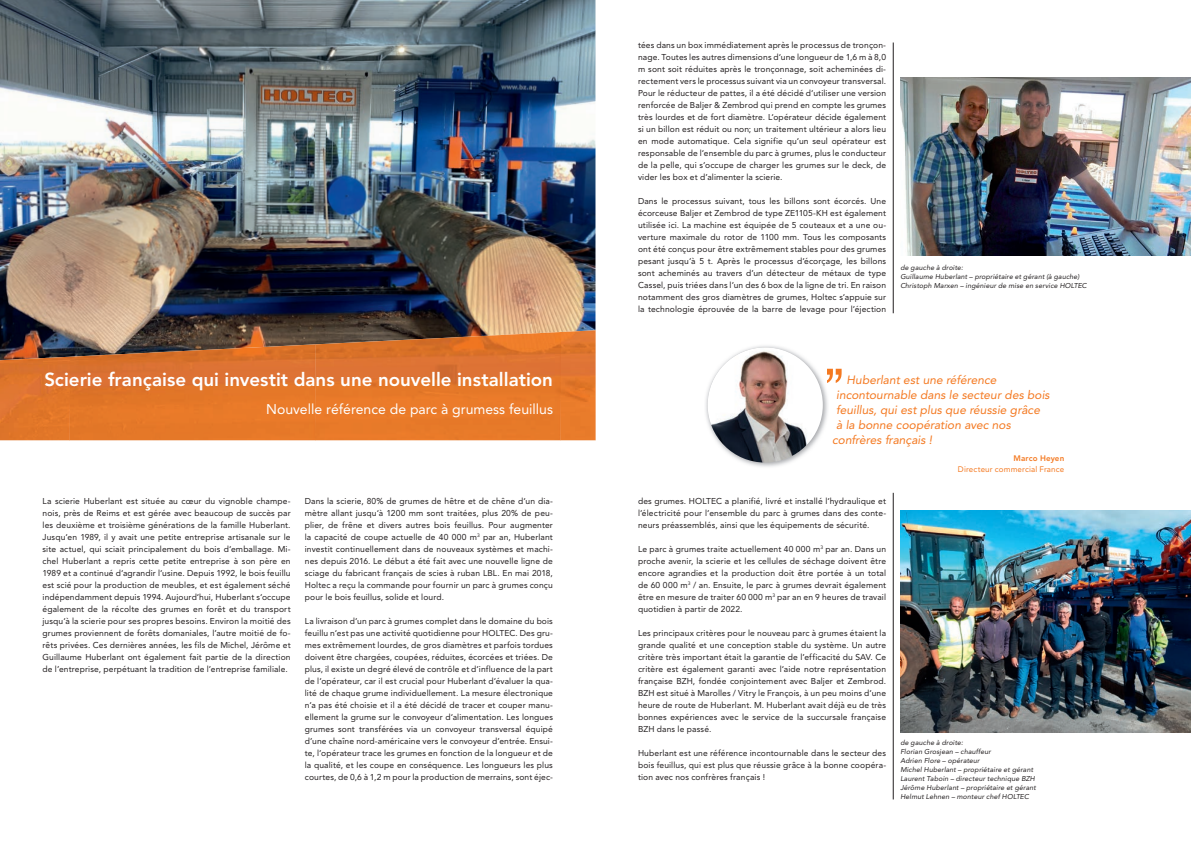
<style>
.page{position:relative;width:1191px;height:842px;background:#fff}
.page>*{position:absolute;margin:0;border:0;box-sizing:border-box;transform-origin:0 0}
.t1{font:800 18.7px "Avenir LT";color:#fff}
.t2{font:14px "Avenir LT";color:#fff}
.t3{font:italic 12px "Avenir LT";color:#f47921}
.t4{font:8.5px/12px "Avenir LT";letter-spacing:.015em;color:#231f20;text-align:justify}
.t5{font:8px "Avenir LT";letter-spacing:.015em;color:#f47921}
.t6{font:800 8px "Avenir LT";letter-spacing:.015em;color:#f47921}
.t7{font:italic 7px/9px "Avenir LT";letter-spacing:.02em;color:#231f20}
</style>
<div class="page">
<img style="left:0;top:0;width:595px;height:330px">
<img style="left:0;top:330px;width:560px;height:27px">
<img style="left:69px;top:344px;width:246px;height:96px">
<img style="left:315px;top:332px;width:245px;height:108px">
<img style="left:560px;top:330px;width:35px;height:110px">
<img style="left:0;top:357px;width:70px;height:83px">
<hr style="left:893px;top:43px;width:1px;height:270px;background:#231f20">
<hr style="left:893px;top:493px;width:1px;height:306px;background:#231f20">
<img style="left:705px;top:345px;width:123px;height:122px">
<img style="left:707px;top:347px;width:115px;height:116px;border-radius:58px">
<svg style="left:827px;top:369px;width:14px;height:14px"></svg>
<img style="left:900px;top:77px;width:291px;height:178px">
<img style="left:900px;top:510px;width:291px;height:222px">
<h1 class="t1" style="left:44px;top:369px;width:510px">Scierie française qui investit dans une nouvelle installation</h1>
<h2 class="t2" style="left:266px;top:401px;width:288px">Nouvelle référence de parc à grumess feuillus</h2>
<p class="t4" style="left:43px;top:495px;width:250px">La scierie Huberlant est située au cœur du vignoble champe&shy;nois, près de Reims et est gérée avec beaucoup de succès par les deuxième et troisième générations de la famille Huberlant.<br>Jusqu‘en 1989, il y avait une petite entreprise artisanale sur le site actuel, qui sciait principalement du bois d‘emballage. Mi&shy;chel Huberlant a repris cette petite entreprise à son père en 1989 et a continué d‘agrandir l‘usine. Depuis 1992, le bois feuillu est scié pour la production de meubles, et est également séché indépendamment depuis 1994. Aujourd‘hui, Huberlant s‘occupe également de la récolte des grumes en forêt et du transport jusqu‘à la scierie pour ses propres besoins. Environ la moitié des grumes proviennent de forêts domaniales, l’autre moitié de fo&shy;rêts privées. Ces dernières années, les fils de Michel, Jérôme et Guillaume Huberlant ont également fait partie de la direction de l’entreprise, perpétuant la tradition de l’entreprise familiale.</p>
<p class="t4" style="left:305px;top:495px;width:250px">Dans la scierie, 80% de grumes de hêtre et de chêne d‘un dia&shy;mètre allant jusqu‘à 1200 mm sont traitées, plus 20% de peu&shy;plier, de frêne et divers autres bois feuillus. Pour augmenter la capacité de coupe actuelle de 40 000 m<sup>3</sup> par an, Huberlant investit continuellement dans de nouveaux systèmes et machi&shy;nes depuis 2016. Le début a été fait avec une nouvelle ligne de sciage du fabricant français de scies à ruban LBL. En mai 2018, Holtec a reçu la commande pour fournir un parc à grumes conçu pour le bois feuillus, solide et lourd.</p>
<p class="t4" style="left:305px;top:615px;width:250px">La livraison d‘un parc à grumes complet dans le domaine du bois feuillu n‘est pas une activité quotidienne pour HOLTEC. Des gru&shy;mes extrêmement lourdes, de gros diamètres et parfois tordues doivent être chargées, coupées, réduites, écorcées et triées. De plus, il existe un degré élevé de contrôle et d‘influence de la part de l‘opérateur, car il est crucial pour Huberlant d‘évaluer la qua&shy;lité de chaque grume individuellement. La mesure électronique n‘a pas été choisie et il a été décidé de tracer et couper manu&shy;ellement la grume sur le convoyeur d‘alimentation. Les longues grumes sont transférées via un convoyeur transversal équipé d’une chaîne nord-américaine vers le convoyeur d’entrée. Ensui&shy;te, l‘opérateur trace les grumes en fonction de la longueur et de la qualité, et les coupe en conséquence. Les longueurs les plus courtes, de 0,6 à 1,2 m pour la production de merrains, sont éjec-</p>
<p class="t4" style="left:638px;top:39px;width:250px">tées dans un box immédiatement après le processus de tronçon&shy;nage. Toutes les autres dimensions d‘une longueur de 1,6 m à 8,0 m sont soit réduites après le tronçonnage, soit acheminées di&shy;rectement vers le processus suivant via un convoyeur transversal.<br>Pour le réducteur de pattes, il a été décidé d‘utiliser une version renforcée de Baljer &amp; Zembrod qui prend en compte les grumes très lourdes et de fort diamètre. L‘opérateur décide également si un billon est réduit ou non; un traitement ultérieur a alors lieu en mode automatique. Cela signifie qu‘un seul opérateur est responsable de l‘ensemble du parc à grumes, plus le conducteur de la pelle, qui s‘occupe de charger les grumes sur le deck, de vider les box et d’alimenter la scierie.</p>
<p class="t4" style="left:638px;top:195px;width:250px">Dans le processus suivant, tous les billons sont écorcés. Une écorceuse Baljer et Zembrod de type ZE1105-KH est également utilisée ici. La machine est équipée de 5 couteaux et a une ou&shy;verture maximale du rotor de 1100 mm. Tous les composants ont été conçus pour être extrêmement stables pour des grumes pesant jusqu‘à 5 t. Après le processus d‘écorçage, les billons sont acheminés au travers d’un détecteur de métaux de type Cassel, puis triées dans l’un des 6 box de la ligne de tri. En raison notamment des gros diamètres de grumes, Holtec s‘appuie sur la technologie éprouvée de la barre de levage pour l’éjection</p>
<p class="t7" style="left:900px;top:263px;width:188px">de gauche à droite:<br>Guillaume Huberlant – propriétaire et gérant (à gauche)<br>Christoph Marxen – ingénieur de mise en service HOLTEC</p>
<h3 class="t3" style="left:846px;top:373px;width:152px">Huberlant est une référence</h3>
<h3 class="t3" style="left:836px;top:388px;width:215px">incontournable dans le secteur des bois</h3>
<h3 class="t3" style="left:836px;top:403px;width:205px">feuillus, qui est plus que réussie grâce</h3>
<h3 class="t3" style="left:836px;top:418px;width:176px">à la bonne coopération avec nos</h3>
<h3 class="t3" style="left:832px;top:433px;width:102px">confrères français !</h3>
<p class="t6" style="left:1013px;top:454px;width:52px">Marco Heyen</p>
<p class="t5" style="left:958px;top:465px;width:108px">Directeur commercial France</p>
<p class="t4" style="left:638px;top:495px;width:250px">des grumes. HOLTEC a planifié, livré et installé l‘hydraulique et l‘électricité pour l‘ensemble du parc à grumes dans des conte&shy;neurs préassemblés, ainsi que les équipements de sécurité.</p>
<p class="t4" style="left:638px;top:543px;width:250px">Le parc à grumes traite actuellement 40 000 m<sup>3</sup> par an. Dans un proche avenir, la scierie et les cellules de séchage doivent être encore agrandies et la production doit être portée à un total de 60 000 m<sup>3</sup> / an. Ensuite, le parc à grumes devrait également être en mesure de traiter 60 000 m<sup>3</sup> par an en 9 heures de travail quotidien à partir de 2022.</p>
<p class="t4" style="left:638px;top:627px;width:250px">Les principaux critères pour le nouveau parc à grumes étaient la grande qualité et une conception stable du système. Un autre critère très important était la garantie de l’efficacité du SAV. Ce critère est également garanti avec l‘aide notre représentation française BZH, fondée conjointement avec Baljer et Zembrod.<br>BZH est situé à Marolles / Vitry le François, à un peu moins d‘une heure de route de Huberlant. M. Huberlant avait déjà eu de très bonnes expériences avec le service de la succursale française BZH dans le passé.</p>
<p class="t4" style="left:638px;top:747px;width:250px">Huberlant est une référence incontournable dans le secteur des bois feuillus, qui est plus que réussie grâce à la bonne coopéra&shy;tion avec nos confrères français !</p>
<p class="t7" style="left:900px;top:738px;width:137px">de gauche à droite:<br>Florian Grosjean – chauffeur<br>Adrien Flore – opérateur<br>Michel Huberlant – propriétaire et gérant Laurent Taboin – directeur technique BZH Jérôme Huberlant – propriétaire et gérant Helmut Lehnen – monteur chef HOLTEC</p>
</div>
